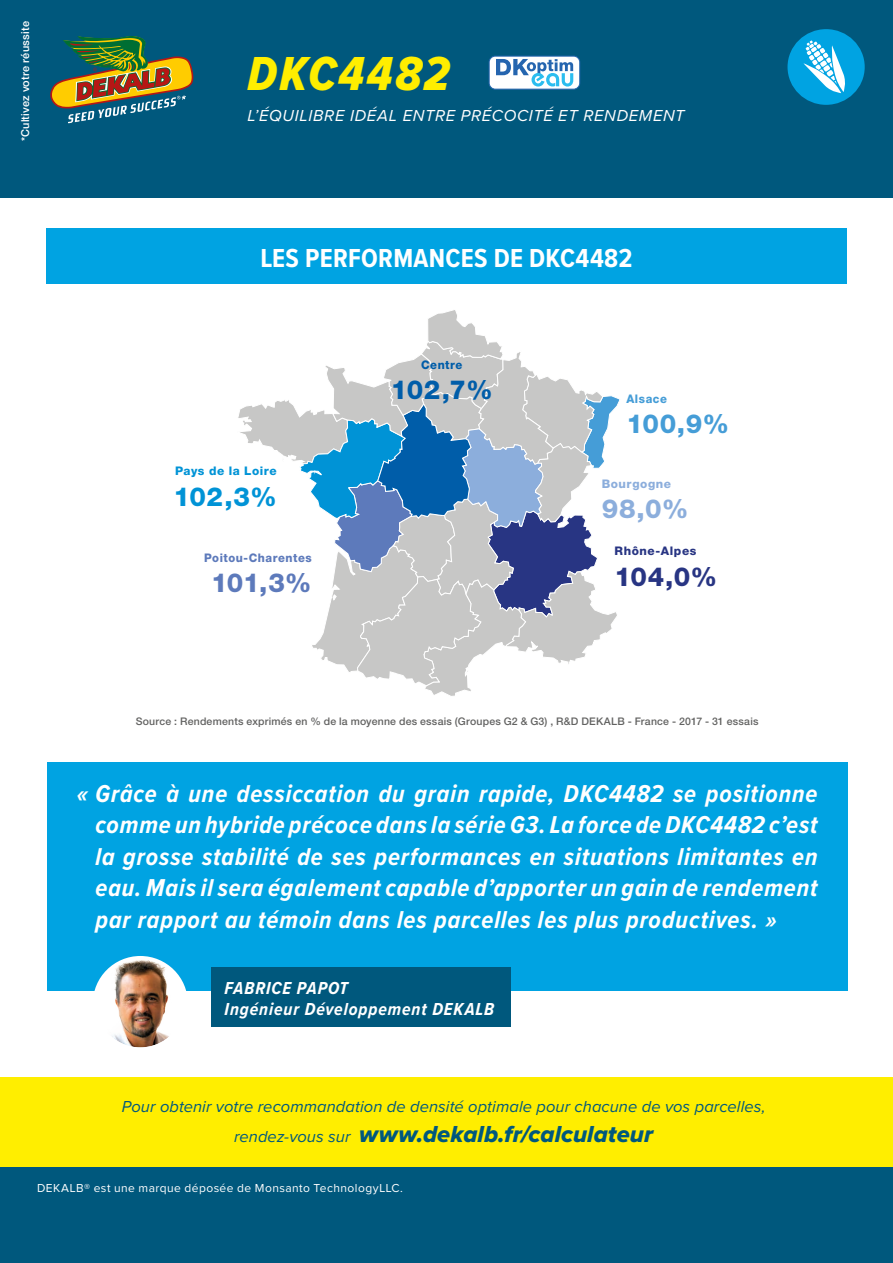
<style>
.page{position:relative;width:893px;height:1263px;background:#fff}
.page>*{position:absolute;margin:0;border:0;box-sizing:border-box;transform-origin:0 0}
.t1{font:49.5px "Proxima Nova Cond Extrabld It";letter-spacing:.05em;color:#fe0}
.t2{font:700 27px "Proxima Nova Cond";letter-spacing:.01em;color:#fff}
.t3{font:800 26.25px "Helvetica Neue LT Pro";color:#005da9}
.t4{font:800 26.25px "Helvetica Neue LT Pro";color:#459dd7}
.t5{font:800 26.25px "Helvetica Neue LT Pro";color:#5d7abb}
.t6{font:800 26.25px "Helvetica Neue LT Pro";color:#0093d6}
.t7{font:800 26.25px "Helvetica Neue LT Pro";color:#283583}
.t8{font:800 26.25px "Helvetica Neue LT Pro";color:#8caedc}
.t9{font:italic 700 25.35px/31.5px "Proxima Nova Cond";letter-spacing:.035em;color:#fff;text-align:justify}
.t10{font:24px "Proxima Nova Extrabld It";letter-spacing:.005em;color:#00587d}
.t11{font:italic 700 18px/21.6px "Proxima Nova Cond";letter-spacing:.045em;color:#fff}
.t12{font:italic 16.5px "Proxima Nova";letter-spacing:.005em;color:#00587d}
.t13{font:italic 16.5px "Proxima Nova";letter-spacing:.04em;color:#fff}
.t14{font:12px "Proxima Nova";letter-spacing:.035em;color:#fff}
.t15{font:800 11.85px "Helvetica Neue LT Pro";letter-spacing:.045em;color:#5d7abb;scale:.95 1}
.t16{font:800 11.85px "Helvetica Neue LT Pro";letter-spacing:.045em;color:#0093d6}
.t17{font:800 11.85px "Helvetica Neue LT Pro";letter-spacing:.05em;color:#283583}
.t18{font:800 11.85px "Helvetica Neue LT Pro";letter-spacing:.05em;color:#8caedc}
.t19{font:800 11.85px "Helvetica Neue LT Pro";letter-spacing:.05em;color:#005da9;scale:.95 1}
.t20{font:800 11.85px "Helvetica Neue LT Pro";letter-spacing:.05em;color:#459dd7;scale:.95 1}
.t21{font:500 10.95px "Helvetica Neue LT Pro";letter-spacing:.015em;color:#fff}
.t22{font:500 10.5px "Helvetica Neue LT Pro";letter-spacing:.02em;color:#626261}
.s1{font-family:"Proxima Nova";font-style:italic;font-size:16.5px}
</style>
<div class="page">
<div style="left:0;top:0;width:893px;height:197px;background:#00587d"></div>
<div style="left:787px;top:29px;width:78px;height:76px;background:#00a3e2;border-radius:50%"></div>
<svg style="left:803px;top:41px;width:42px;height:52px"></svg>
<svg style="left:50px;top:36px;width:143px;height:87px"></svg>
<div style="left:489px;top:56px;width:91px;height:33px;background:#fff;border-radius:6px"></div>
<div style="left:489px;top:56px;width:91px;height:34px;border:1px solid #2565af;border-radius:6px"></div>
<svg style="left:496px;top:59px;width:77px;height:28px"></svg>
<div style="left:0;top:1167px;width:893px;height:96px;background:#00587d"></div>
<div style="left:0;top:1077px;width:893px;height:90px;background:#fe0"></div>
<div style="left:47px;top:762px;width:800px;height:229px;background:#00a3e2"></div>
<div style="left:212px;top:967px;width:299px;height:60px;background:#00587d"></div>
<img style="left:99px;top:959px;width:83px;height:88px">
<div style="left:93px;top:956px;width:95px;height:95px;border:3px solid #fff;border-radius:50%"></div>
<svg style="left:238px;top:310px;width:382px;height:386px"></svg>
<div style="left:46px;top:228px;width:800px;height:56px;background:#00a3e2"></div>
<p class="t21" style="left:19px;top:141px;width:122px;rotate:-90deg">*Cultivez votre réussite</p>
<h1 class="t1" style="left:247px;top:37px;width:203px">DKC4482</h1>
<p class="t13" style="left:247px;top:103px;width:439px">L’ÉQUILIBRE IDÉAL ENTRE PRÉCOCITÉ ET RENDEMENT</p>
<p class="t2" style="left:260px;top:238px;width:374px">LES PERFORMANCES DE DKC4482</p>
<p class="t16" style="left:175px;top:464px;width:103px">Pays de la Loire</p>
<p class="t6" style="left:173px;top:481px;width:105px">102,3%</p>
<p class="t15" style="left:204px;top:551px;width:115px">Poitou-Charentes</p>
<p class="t5" style="left:211px;top:567px;width:102px">101,3%</p>
<p class="t19" style="left:421px;top:358px;width:45px">Centre</p>
<p class="t3" style="left:391px;top:374px;width:103px">102,7%</p>
<p class="t20" style="left:626px;top:392px;width:44px">Alsace</p>
<p class="t4" style="left:626px;top:408px;width:104px">100,9%</p>
<p class="t18" style="left:602px;top:477px;width:71px">Bourgogne</p>
<p class="t8" style="left:602px;top:493px;width:88px">98,0%</p>
<p class="t17" style="left:614px;top:544px;width:83px">Rhône-Alpes</p>
<p class="t7" style="left:614px;top:561px;width:104px">104,0%</p>
<p class="t22" style="left:136px;top:715px;width:624px">Source : Rendements exprimés en % de la moyenne des essais (Groupes G2 &amp; G3) , R&amp;D DEKALB - France - 2017 - 31 essais</p>
<p class="t9" style="left:95px;top:777px;width:724px;text-indent:-19px">« Grâce à une dessiccation du grain rapide, DKC4482 se positionne comme un hybride précoce dans la série G3. La force de DKC4482 c’est la grosse stabilité de ses performances en situations limitantes en eau. Mais il sera également capable d’apporter un gain de rendement par rapport au témoin dans les parcelles les plus productives. »</p>
<p class="t11" style="left:225px;top:976px;width:271px">FABRICE PAPOT<br>Ingénieur Développement DEKALB</p>
<p class="t12" style="left:122px;top:1094px;width:645px">Pour obtenir votre recommandation de densité optimale pour chacune de vos parcelles,</p>
<p class="t10" style="left:234px;top:1116px;width:421px"><span class="s1">rendez-vous sur</span> www.dekalb.fr/calculateur</p>
<p class="t14" style="left:37px;top:1183px;width:368px">DEKALB® est une marque déposée de Monsanto TechnologyLLC.</p>
</div>
